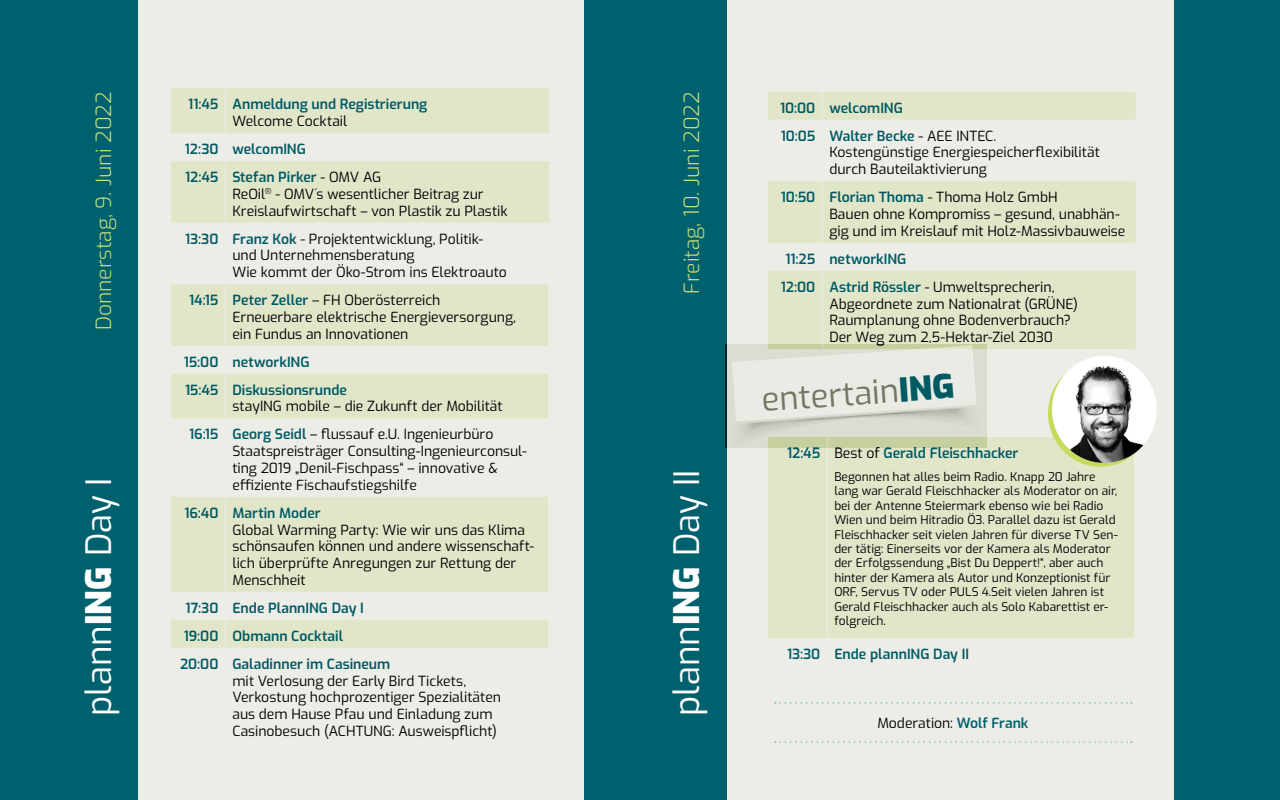
<style>
.page{position:relative;width:1280px;height:800px;background:#00616e}
.page>*{position:absolute;margin:0;border:0;box-sizing:border-box;transform-origin:0 0}
.t1{font:34.9px "Exo";color:#fff}
.t2{font:32.8px "Exo";color:#807e6f}
.t3{font:300 21px "Exo";color:#d0e27c}
.t4{font:14px/16.8px "Exo";color:#000}
.t5{font:600 14px/28px "Exo";color:#00616e}
.t6{font:12px/14.4px "Exo";color:#000}
.s1{font-weight:900}
.s2{font-weight:400;color:#000}
.s3{font-weight:600;color:#00616e}
.s4{font-weight:900;color:#00616e}
</style>
<div class="page">
<div style="left:138px;top:0;width:446px;height:800px;background:#edede8"></div>
<div style="left:728px;top:0;width:446px;height:800px;background:#edede8"></div>
<svg style="left:171px;top:88px;width:378px;height:560px;fill:#e1e6c9"></svg>
<hr style="left:548px;top:284px;width:2px;height:62px;background:#fff">
<hr style="left:548px;top:374px;width:2px;height:44px;background:#fff">
<hr style="left:548px;top:497px;width:2px;height:95px;background:#fff">
<hr style="left:548px;top:620px;width:2px;height:28px;background:#fff">
<hr style="left:548px;top:648px;width:2px;height:112px;background:#fff">
<hr style="left:225px;top:88px;width:1px;height:45px;background:#fff">
<svg style="left:225px;top:133px;width:1px;height:28px"></svg>
<hr style="left:225px;top:161px;width:1px;height:62px;background:#fff">
<hr style="left:225px;top:223px;width:1px;height:61px;background:#fff">
<hr style="left:225px;top:284px;width:1px;height:62px;background:#fff">
<svg style="left:225px;top:346px;width:1px;height:28px"></svg>
<hr style="left:225px;top:374px;width:1px;height:44px;background:#fff">
<hr style="left:225px;top:418px;width:1px;height:79px;background:#fff">
<hr style="left:225px;top:497px;width:1px;height:95px;background:#fff">
<svg style="left:225px;top:592px;width:1px;height:56px"></svg>
<hr style="left:225px;top:648px;width:1px;height:112px;background:#fff">
<svg style="left:768px;top:92px;width:368px;height:257px;fill:#e1e6c9"></svg>
<svg style="left:822px;top:92px;width:1px;height:28px"></svg>
<hr style="left:822px;top:120px;width:1px;height:61px;background:#fff">
<hr style="left:822px;top:181px;width:1px;height:62px;background:#fff">
<svg style="left:822px;top:243px;width:1px;height:28px"></svg>
<hr style="left:822px;top:271px;width:1px;height:78px;background:#fff">
<div style="left:768px;top:437px;width:366px;height:201px;background:#e1e6c9"></div>
<hr style="left:827px;top:437px;width:1px;height:201px;background:#fff">
<img style="left:730px;top:346px;width:253px;height:101px">
<svg style="left:775px;top:741px;width:357px;height:2px"></svg>
<svg style="left:775px;top:702px;width:357px;height:2px"></svg>
<svg style="left:1048px;top:360px;width:105px;height:107px"></svg>
<div style="left:1052px;top:356px;width:105px;height:107px;background:#fff;border-radius:50%"></div>
<img style="left:1066px;top:361px;width:91px;height:102px">
<h3 class="t3" style="left:88px;top:330px;width:240px;rotate:-90deg">Donnerstag, 9. Juni 2022</h3>
<h1 class="t1" style="left:73px;top:716px;width:240px;rotate:-90deg">plann<span class="s1">ING</span> Day I</h1>
<p class="t5" style="left:188px;top:90px;width:241px">11:45 Anmeldung und Registrierung</p>
<p class="t4" style="left:232px;top:112px;width:116px">Welcome Cocktail</p>
<p class="t5" style="left:185px;top:134px;width:198px">12:30 welcomING<br>12:45 Stefan Pirker <span class="s2">- OMV AG</span></p>
<p class="t4" style="left:232px;top:185px;width:277px">ReOil<sup>®</sup> - OMV´s wesentlicher Beitrag zur<br>Kreislaufwirtschaft – von Plastik zu Plastik</p>
<p class="t4" style="left:232px;top:229px;width:276px;text-indent:-47px"><span class="s3">13:30 Franz Kok</span> - Projektentwicklung, Politik‐ und Unternehmensberatung<br>Wie kommt der Öko-Strom ins Elektroauto</p>
<p class="t4" style="left:232px;top:291px;width:285px;text-indent:-43px"><span class="s3">14:15 Peter Zeller</span> – FH Oberösterreich<br>Erneuerbare elektrische Energieversorgung, ein Fundus an Innovationen</p>
<p class="t5" style="left:184px;top:347px;width:165px">15:00 networkING<br>15:45 Diskussionsrunde</p>
<p class="t4" style="left:189px;top:392px;width:315px;line-height:28px;text-indent:43px">stayING mobile – die Zukunft der Mobilität<br><span class="s3">16:15 Georg Seidl</span> – flussauf e.U. Ingenieurbüro</p>
<p class="t4" style="left:232px;top:442px;width:296px">Staatspreisträger Consulting-Ingenieurconsul&shy;ting 2019 „Denil-Fischpass“ – innovative &amp; effiziente Fischaufstiegshilfe</p>
<p class="t5" style="left:184px;top:498px;width:138px">16:40 Martin Moder</p>
<p class="t4" style="left:232px;top:520px;width:303px">Global Warming Party: Wie wir uns das Klima schönsaufen können und andere wissenschaft&shy;lich überprüfte Anregungen zur Rettung der Menschheit</p>
<p class="t5" style="left:180px;top:593px;width:212px;text-indent:6px">17:30 Ende PlannING Day I<br>19:00 Obmann Cocktail<br>20:00 Galadinner im Casineum</p>
<p class="t4" style="left:232px;top:671px;width:270px">mit Verlosung der Early Bird Tickets, Verkostung hochprozentiger Spezialitäten aus dem Hause Pfau und Einladung zum Casinobesuch (ACHTUNG: Ausweispflicht)</p>
<h3 class="t3" style="left:676px;top:294px;width:203px;rotate:-90deg">Freitag, 10. Juni 2022</h3>
<h1 class="t1" style="left:661px;top:716px;width:248px;rotate:-90deg">plann<span class="s1">ING</span> Day II</h1>
<p class="t5" style="left:780px;top:93px;width:218px">10:00 welcomING<br>10:05 Walter Becke <span class="s2">- AEE INTEC.</span></p>
<p class="t4" style="left:829px;top:143px;width:272px">Kostengünstige Energiespeicherflexibilität durch Bauteilaktivierung</p>
<p class="t4" style="left:829px;top:188px;width:298px;text-indent:-49px"><span class="s3">10:50 Florian Thoma</span> - Thoma Holz GmbH<br>Bauen ohne Kompromiss – gesund, unabhän&shy;gig und im Kreislauf mit Holz-Massivbauweise</p>
<p class="t5" style="left:781px;top:244px;width:275px;text-indent:4px">11:25 networkING<br>12:00 Astrid Rössler <span class="s2">- Umweltsprecherin,</span></p>
<p class="t4" style="left:829px;top:294px;width:250px">Abgeordnete zum Nationalrat (GRÜNE)<br>Raumplanung ohne Bodenverbrauch?<br>Der Weg zum 2,5-Hektar-Ziel 2030</p>
<h2 class="t2" style="left:760px;top:375px;width:195px;rotate:-4deg">entertain<span class="s4">ING</span></h2>
<p class="t5" style="left:787px;top:438px;width:233px">12:45 <span class="s2">Best of</span> Gerald Fleischhacker</p>
<p class="t6" style="left:834px;top:469px;width:285px">Begonnen hat alles beim Radio. Knapp 20 Jahre lang war Gerald Fleischhacker als Moderator on air, bei der Antenne Steiermark ebenso wie bei Radio Wien und beim Hitradio Ö3. Parallel dazu ist Gerald Fleischhacker seit vielen Jahren für diverse TV Sen&shy;der tätig: Einerseits vor der Kamera als Moderator der Erfolgssendung „Bist Du Deppert!“, aber auch hinter der Kamera als Autor und Konzeptionist für ORF, Servus TV oder PULS 4.Seit vielen Jahren ist Gerald Fleischhacker auch als Solo Kabarettist er&shy;folgreich.</p>
<p class="t5" style="left:787px;top:639px;width:183px">13:30 Ende plannING Day II</p>
<p class="t4" style="left:877px;top:713px;width:153px">Moderation: <span class="s3">Wolf Frank</span></p>
</div>
